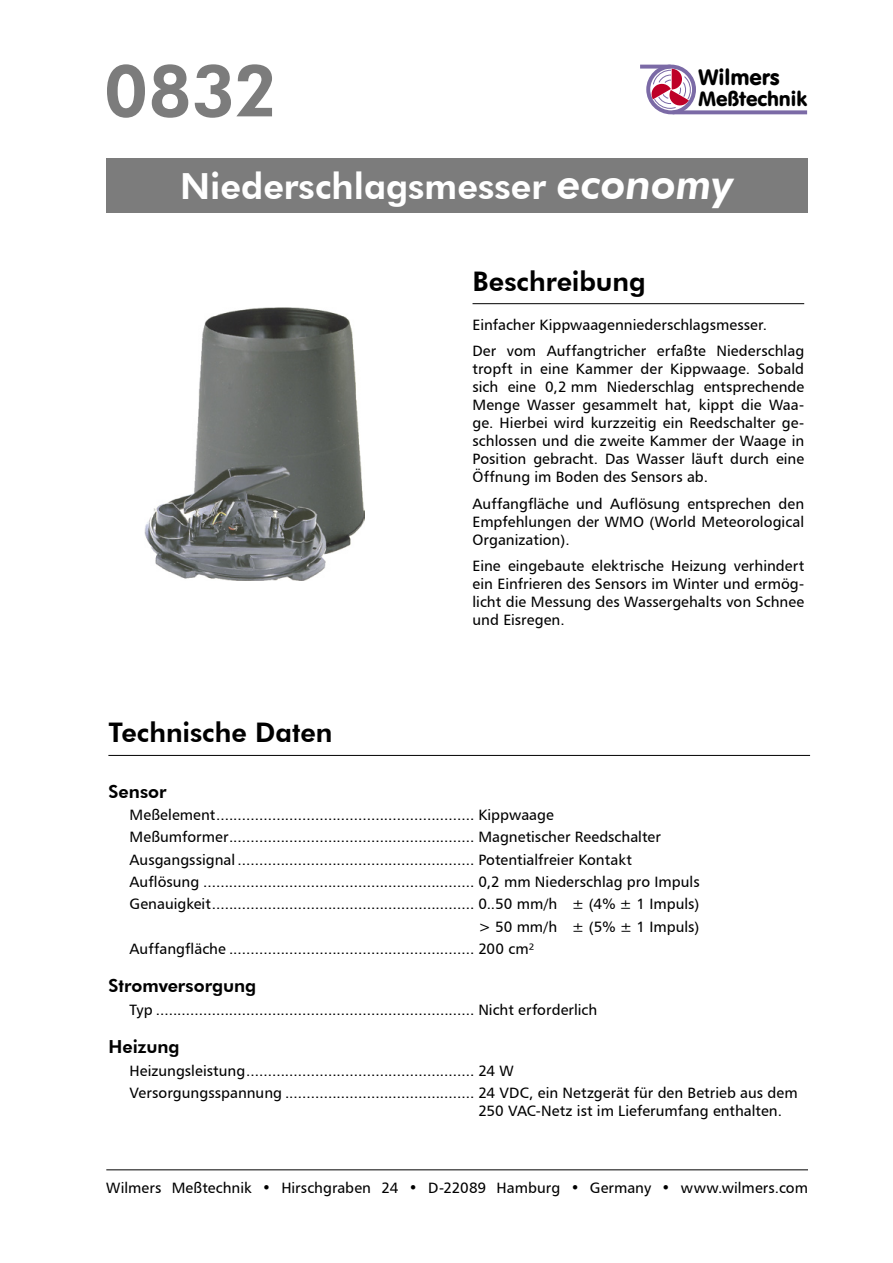
<style>
.page{position:relative;width:893px;height:1263px;background:#fff}
.page>*{position:absolute;margin:0;border:0;box-sizing:border-box;transform-origin:0 0}
.t1{font:800 72px "Futura BT";color:#7c7c7c}
.t2{font:800 36px "Futura BT";color:#fff}
.t3{font:800 27px "Futura BT";letter-spacing:-.005em;color:#000}
.t4{font:21.9px "VAG Rounded BT";color:#000}
.t5{font:20.25px "VAG Rounded BT";color:#000}
.t6{font:800 18px "Futura BT";color:#000}
.t7{font:15px/18px "Humanist 777 BT Roman B";color:#000;text-align:justify}
.s1{font-style:italic;font-size:42px}
</style>
<div class="page">
<hr style="left:106px;top:1169px;width:702px;height:1px;background:#000">
<hr style="left:472px;top:303px;width:332px;height:1px;background:#000">
<div style="left:106px;top:158px;width:702px;height:55px;background:#7c7c7c"></div>
<hr style="left:108px;top:755px;width:702px;height:1px;background:#000">
<div style="left:646px;top:65px;width:50px;height:49px;border:4px solid #7b6aa6;border-radius:50%"></div>
<svg style="left:640px;top:65px;width:31px;height:4px"></svg>
<svg style="left:672px;top:110px;width:135px;height:4px"></svg>
<svg style="left:650px;top:69px;width:43px;height:40px"></svg>
<img style="left:144px;top:308px;width:220px;height:273px">
<h1 class="t1" style="left:104px;top:47px;width:175px">0832</h1>
<h3 class="t4" style="left:698px;top:63px;width:83px">Wilmers</h3>
<h3 class="t5" style="left:698px;top:85px;width:110px">Meßtechnik</h3>
<h2 class="t2" style="left:180px;top:165px;width:555px">Niederschlagsmesser <span class="s1">economy</span></h2>
<h3 class="t3" style="left:108px;top:716px;width:226px">Technische Daten</h3>
<h3 class="t3" style="left:472px;top:265px;width:175px">Beschreibung</h3>
<p class="t7" style="left:472px;top:311px;width:333px;line-height:26.5px">Einfacher Kippwaagenniederschlagsmesser.<br>Der vom Auffangtricher erfaßte Niederschlag</p>
<p class="t7" style="left:472px;top:360px;width:333px">tropft in eine Kammer der Kippwaage. Sobald sich eine 0,2 mm Niederschlag entsprechende Menge Wasser gesammelt hat, kippt die Waa&shy;ge. Hierbei wird kurzzeitig ein Reedschalter ge&shy;schlossen und die zweite Kammer der Waage in Position gebracht. Das Wasser läuft durch eine Öffnung im Boden des Sensors ab.</p>
<p class="t7" style="left:472px;top:494px;width:333px">Auffangfläche und Auflösung entsprechen den Empfehlungen der WMO (World Meteorological Organization).</p>
<p class="t7" style="left:472px;top:557px;width:333px">Eine eingebaute elektrische Heizung verhindert ein Einfrieren des Sensors im Winter und ermög&shy;licht die Messung des Wassergehalts von Schnee und Eisregen.</p>
<p class="t6" style="left:108px;top:780px;width:60px">Sensor</p>
<p class="t7" style="left:130px;top:806px;width:426px">Meßelement............................................................ Kippwaage</p>
<p class="t7" style="left:130px;top:828px;width:533px">Meßumformer......................................................... Magnetischer Reedschalter</p>
<p class="t7" style="left:130px;top:850px;width:504px">Ausgangssignal ....................................................... Potentialfreier Kontakt</p>
<p class="t7" style="left:130px;top:872px;width:572px">Auflösung ............................................................... 0,2 mm Niederschlag pro Impuls</p>
<p class="t7" style="left:130px;top:895px;width:571px">Genauigkeit............................................................. 0..50 mm/h ± (4% ± 1 Impuls)</p>
<p class="t7" style="left:478px;top:917px;width:223px">&gt; 50 mm/h ± (5% ± 1 Impuls)</p>
<p class="t7" style="left:130px;top:939px;width:406px">Auffangfläche ......................................................... 200 cm²</p>
<p class="t6" style="left:108px;top:975px;width:149px">Stromversorgung</p>
<p class="t7" style="left:130px;top:1000px;width:469px">Typ .......................................................................... Nicht erforderlich</p>
<p class="t6" style="left:108px;top:1036px;width:73px">Heizung</p>
<p class="t7" style="left:130px;top:1059px;width:669px;line-height:22.4px">Heizungsleistung..................................................... 24 W<br>Versorgungsspannung ............................................ 24 VDC, ein Netzgerät für den Betrieb aus dem</p>
<p class="t7" style="left:478px;top:1101px;width:305px">250 VAC-Netz ist im Lieferumfang enthalten.</p>
<p class="t7" style="left:106px;top:1178px;width:703px">Wilmers Meßtechnik • Hirschgraben 24 • D-22089 Hamburg • Germany • www.wilmers.com</p>
</div>
